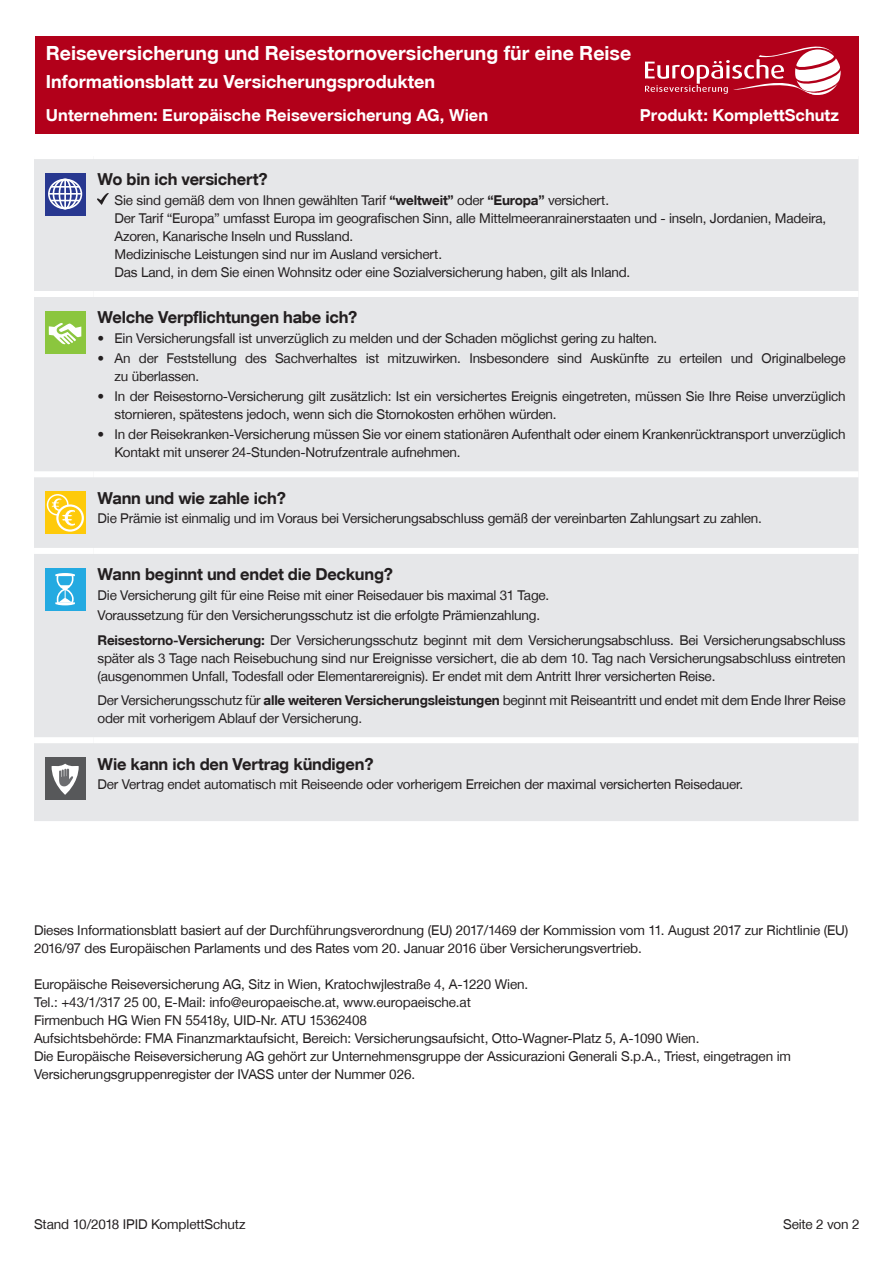
<style>
.page{position:relative;width:893px;height:1263px;background:#fff}
.page>*{position:absolute;margin:0;border:0;box-sizing:border-box;transform-origin:0 0}
.t1{font:19.5px "Helvetica Fet";color:#fff}
.t2{font:18px "Helvetica Fet";color:#fff}
.Überschrift_2_-_Frag{font:16.5px "Helvetica Fet";letter-spacing:-.015em;color:#231f20}
.t3{font:16.5px "Helvetica Fet";color:#fff}
.Covered_bullets{font:13.5px/18px "Helvetica Nor";letter-spacing:-.015em;color:#231f20}
.Impressium{font:13.5px/18px "Helvetica Nor";letter-spacing:-.01em;color:#231f20}
.Fließtext_ohne_Aufz{font:13.5px/18px "Helvetica Nor";letter-spacing:-.015em;color:#231f20;text-align:justify}
.s1{font-family:"Helvetica Fet"}
</style>
<div class="page">
<div style="left:34px;top:159px;width:824px;height:662px;background:#e6e7e9"></div>
<div style="left:93px;top:291px;width:765px;height:6px;background:#fff"></div>
<div style="left:93px;top:471px;width:765px;height:6px;background:#fff"></div>
<div style="left:93px;top:548px;width:765px;height:6px;background:#fff"></div>
<div style="left:34px;top:291px;width:59px;height:6px;background:#fff"></div>
<div style="left:34px;top:471px;width:59px;height:6px;background:#fff"></div>
<div style="left:34px;top:548px;width:59px;height:6px;background:#fff"></div>
<div style="left:34px;top:737px;width:59px;height:6px;background:#fff"></div>
<div style="left:93px;top:737px;width:765px;height:6px;background:#fff"></div>
<svg style="left:45px;top:173px;width:41px;height:43px"></svg>
<div style="left:48px;top:179px;width:34px;height:30px;border:2px solid #fff;border-radius:50%"></div>
<div style="left:53px;top:179px;width:25px;height:30px;border:2px solid #fff;border-radius:50%"></div>
<div style="left:59px;top:179px;width:13px;height:30px;border:2px solid #fff;border-radius:50%"></div>
<hr style="left:64px;top:179px;width:2px;height:30px;background:#fff">
<hr style="left:51px;top:186px;width:29px;height:2px;background:#fff">
<svg style="left:51px;top:200px;width:29px;height:1px"></svg>
<hr style="left:49px;top:193px;width:32px;height:2px;background:#fff">
<svg style="left:98px;top:193px;width:10px;height:12px"></svg>
<div style="left:45px;top:311px;width:41px;height:43px;background:#8bc63e"></div>
<svg style="left:49px;top:323px;width:33px;height:22px"></svg>
<svg style="left:45px;top:491px;width:41px;height:43px"></svg>
<div style="left:47px;top:494px;width:22px;height:22px;border:2px solid #fff;border-radius:50%"></div>
<svg style="left:57px;top:505px;width:26px;height:26px"></svg>
<div style="left:56px;top:504px;width:28px;height:28px;border:2px solid #fff;border-radius:50%"></div>
<svg style="left:51px;top:497px;width:25px;height:30px"></svg>
<div style="left:45px;top:568px;width:41px;height:42px;background:#24aae1"></div>
<svg style="left:55px;top:573px;width:20px;height:32px"></svg>
<div style="left:45px;top:757px;width:41px;height:43px;background:#57585a"></div>
<svg style="left:52px;top:764px;width:27px;height:31px"></svg>
<div style="left:35px;top:36px;width:824px;height:98px;background:#b2001a"></div>
<svg style="left:645px;top:46px;width:196px;height:49px"></svg>
<h1 class="t1" style="left:46px;top:41px;width:587px">Reiseversicherung und Reisestornoversicherung für eine Reise</h1>
<h2 class="t2" style="left:46px;top:71px;width:391px">Informationsblatt zu Versicherungsprodukten</h2>
<p class="t3" style="left:46px;top:105px;width:444px">Unternehmen: Europäische Reiseversicherung AG, Wien</p>
<p class="t3" style="left:640px;top:105px;width:201px">Produkt: KomplettSchutz</p>
<p class="Überschrift_2_-_Frag" style="left:98px;top:169px;width:171px">Wo bin ich versichert?</p>
<p class="Covered_bullets" style="left:115px;top:191px;width:713px">Sie sind gemäß dem von Ihnen gewählten Tarif <span class="s1">“weltweit”</span> oder <span class="s1">“Europa”</span> versichert.<br>Der Tarif “Europa” umfasst Europa im geografischen Sinn, alle Mittelmeeranrainerstaaten und - inseln, Jordanien, Madeira, Azoren, Kanarische Inseln und Russland.<br>Medizinische Leistungen sind nur im Ausland versichert.<br>Das Land, in dem Sie einen Wohnsitz oder eine Sozialversicherung haben, gilt als Inland.</p>
<p class="Überschrift_2_-_Frag" style="left:98px;top:307px;width:261px">Welche Verpflichtungen habe ich?</p>
<p class="Covered_bullets" style="left:98px;top:329px;width:561px">• Ein Versicherungsfall ist unverzüglich zu melden und der Schaden möglichst gering zu halten.</p>
<p class="Covered_bullets" style="left:115px;top:349px;width:733px;text-indent:-17px">• An der Feststellung des Sachverhaltes ist mitzuwirken. Insbesondere sind Auskünfte zu erteilen und Originalbelege zu überlassen.</p>
<p class="Covered_bullets" style="left:115px;top:387px;width:733px;text-indent:-17px">• In der Reisestorno-Versicherung gilt zusätzlich: Ist ein versichertes Ereignis eingetreten, müssen Sie Ihre Reise unverzüglich stornieren, spätestens jedoch, wenn sich die Stornokosten erhöhen würden.</p>
<p class="Covered_bullets" style="left:115px;top:425px;width:733px;text-indent:-17px">• In der Reisekranken-Versicherung müssen Sie vor einem stationären Aufenthalt oder einem Krankenrücktransport unverzüglich<br>Kontakt mit unserer 24-Stunden-Notrufzentrale aufnehmen.</p>
<p class="Überschrift_2_-_Frag" style="left:98px;top:488px;width:190px">Wann und wie zahle ich?</p>
<p class="Covered_bullets" style="left:98px;top:509px;width:666px">Die Prämie ist einmalig und im Voraus bei Versicherungsabschluss gemäß der vereinbarten Zahlungsart zu zahlen.</p>
<p class="Überschrift_2_-_Frag" style="left:98px;top:564px;width:297px">Wann beginnt und endet die Deckung?</p>
<p class="Fließtext_ohne_Aufz" style="left:98px;top:586px;width:453px">Die Versicherung gilt für eine Reise mit einer Reisedauer bis maximal 31 Tage.</p>
<p class="Fließtext_ohne_Aufz" style="left:98px;top:606px;width:444px">Voraussetzung für den Versicherungsschutz ist die erfolgte Prämienzahlung.</p>
<p class="Fließtext_ohne_Aufz" style="left:98px;top:631px;width:750px"><span class="s1">Reisestorno-Versicherung:</span> Der Versicherungsschutz beginnt mit dem Versicherungsabschluss. Bei Versicherungsabschluss später als 3 Tage nach Reisebuchung sind nur Ereignisse versichert, die ab dem 10. Tag nach Versicherungsabschluss eintreten (ausgenommen Unfall, Todesfall oder Elementarereignis). Er endet mit dem Antritt Ihrer versicherten Reise.</p>
<p class="Fließtext_ohne_Aufz" style="left:98px;top:691px;width:750px">Der Versicherungsschutz für <span class="s1">alle weiteren Versicherungsleistungen</span> beginnt mit Reiseantritt und endet mit dem Ende Ihrer Reise oder mit vorherigem Ablauf der Versicherung.</p>
<p class="Überschrift_2_-_Frag" style="left:98px;top:753px;width:277px">Wie kann ich den Vertrag kündigen?</p>
<p class="Covered_bullets" style="left:98px;top:775px;width:647px">Der Vertrag endet automatisch mit Reiseende oder vorherigem Erreichen der maximal versicherten Reisedauer.</p>
<p class="Impressium" style="left:34px;top:921px;width:816px">Dieses Informationsblatt basiert auf der Durchführungsverordnung (EU) 2017/1469 der Kommission vom 11. August 2017 zur Richtlinie (EU)<br>2016/97 des Europäischen Parlaments und des Rates vom 20. Januar 2016 über Versicherungsvertrieb.</p>
<p class="Impressium" style="left:34px;top:975px;width:496px">Europäische Reiseversicherung AG, Sitz in Wien, Kratochwjlestraße 4, A-1220 Wien.</p>
<p class="Impressium" style="left:34px;top:993px;width:438px">Tel.: +43/1/317 25 00, E-Mail: info@europaeische.at, www.europaeische.at</p>
<p class="Impressium" style="left:34px;top:1011px;width:335px">Firmenbuch HG Wien FN 55418y, UID-Nr. ATU 15362408</p>
<p class="Impressium" style="left:34px;top:1029px;width:667px">Aufsichtsbehörde: FMA Finanzmarktaufsicht, Bereich: Versicherungsaufsicht, Otto-Wagner-Platz 5, A-1090 Wien.</p>
<p class="Impressium" style="left:34px;top:1047px;width:758px">Die Europäische Reiseversicherung AG gehört zur Unternehmensgruppe der Assicurazioni Generali S.p.A., Triest, eingetragen im<br>Versicherungsgruppenregister der IVASS unter der Nummer 026.</p>
<p class="Covered_bullets" style="left:34px;top:1215px;width:213px">Stand 10/2018 IPID KomplettSchutz</p>
<p class="Covered_bullets" style="left:783px;top:1215px;width:78px">Seite 2 von 2</p>
</div>
